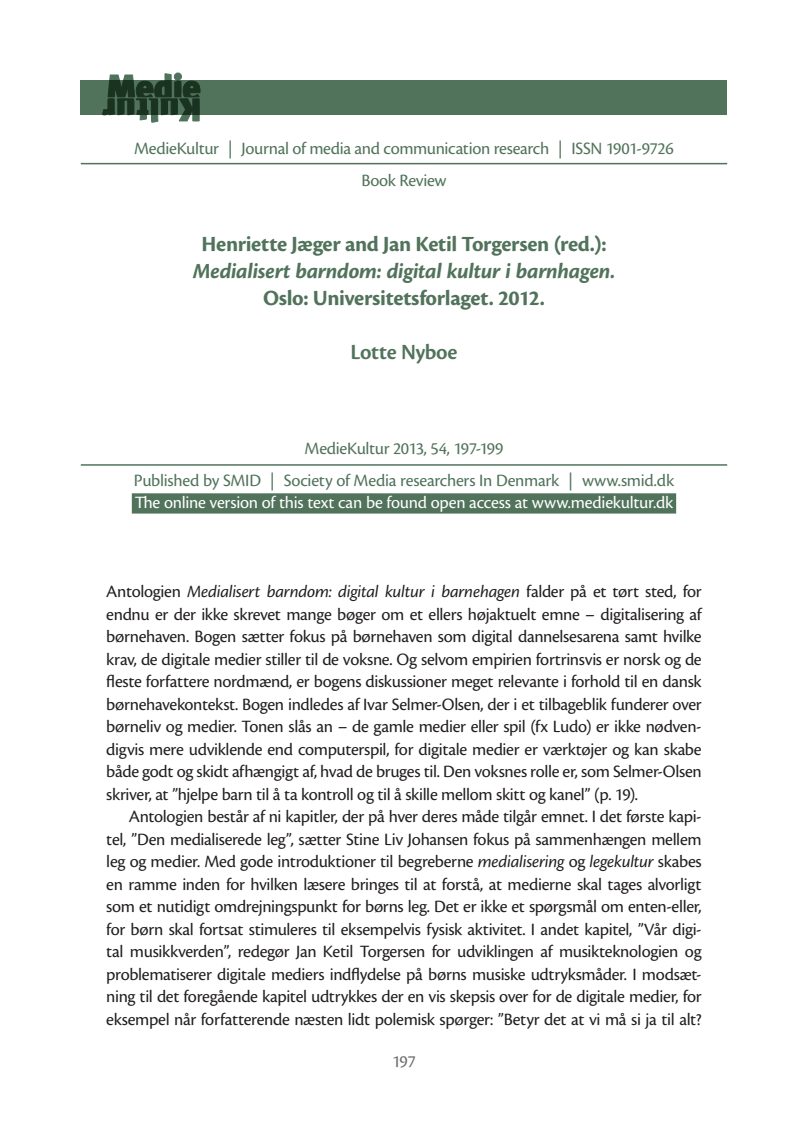
<style>
.page{position:relative;width:808px;height:1127px;background:#fff}
.page>*{position:absolute;margin:0;border:0;box-sizing:border-box;transform-origin:0 0}
.t1{font:700 22.5px "Cronos Pro";letter-spacing:-.015em;color:#51735b}
.t2{font:italic 700 22.5px "Cronos Pro";letter-spacing:-.015em;color:#51735b}
.t3{font:600 22.5px "Cronos Pro";letter-spacing:-.015em;color:#51735b}
.t4{font:18px/22.5px "Cronos Pro";letter-spacing:-.02em;color:#231f20;text-align:justify}
.t5{font:18px/31.2px "Cronos Pro";letter-spacing:-.015em;color:#51735b;text-align:center}
.t6{font:18px "Cronos Pro";letter-spacing:-.015em;color:#fff}
.t7{font:18px "Cronos Pro";color:#6c6d70}
.s1{font-style:italic}
</style>
<div class="page">
<hr style="left:81px;top:163px;width:646px;height:1px;background:#51735b">
<hr style="left:81px;top:464px;width:646px;height:2px;background:#51735b">
<div style="left:132px;top:493px;width:544px;height:20px;background:#51735b"></div>
<div style="left:81px;top:81px;width:646px;height:34px;background:#51735b"></div>
<svg style="left:102px;top:73px;width:98px;height:49px"></svg>
<p class="t5" style="left:134px;top:133px;width:541px">MedieKultur | Journal of media and communication research | ISSN 1901-9726<br>Book Review</p>
<p class="t1" style="left:202px;top:231px;width:406px">Henriette Jæger and Jan Ketil Torgersen (red.):</p>
<p class="t2" style="left:193px;top:258px;width:424px">Medialisert barndom: digital kultur i barnhagen.</p>
<p class="t1" style="left:263px;top:285px;width:283px">Oslo: Universitetsforlaget. 2012.</p>
<p class="t3" style="left:350px;top:339px;width:108px">Lotte Nyboe</p>
<p class="t5" style="left:305px;top:433px;width:200px">MedieKultur 2013, 54, 197-199</p>
<p class="t5" style="left:134px;top:464px;width:542px">Published by SMID | Society of Media researchers In Denmark | www.smid.dk</p>
<p class="t6" style="left:135px;top:492px;width:540px">The online version of this text can be found open access at www.mediekultur.dk</p>
<p class="t4" style="left:106px;top:580px;width:597px">Antologien <span class="s1">Medialisert barndom: digital kultur i barnehagen</span> falder på et tørt sted, for endnu er der ikke skrevet mange bøger om et ellers højaktuelt emne – digitalisering af børnehaven. Bogen sætter fokus på børnehaven som digital dannelsesarena samt hvilke krav, de digitale medier stiller til de voksne. Og selvom empirien fortrinsvis er norsk og de fleste forfattere nordmænd, er bogens diskussioner meget relevante i forhold til en dansk børnehavekontekst. Bogen indledes af Ivar Selmer-Olsen, der i et tilbageblik funderer over børneliv og medier. Tonen slås an – de gamle medier eller spil (fx Ludo) er ikke nødven&shy;digvis mere udviklende end computerspil, for digitale medier er værktøjer og kan skabe både godt og skidt afhængigt af, hvad de bruges til. Den voksnes rolle er, som Selmer-Olsen skriver, at ”hjelpe barn til å ta kontroll og til å skille mellom skitt og kanel” (p. 19).</p>
<p class="t4" style="left:106px;top:805px;width:597px;text-indent:23px">Antologien består af ni kapitler, der på hver deres måde tilgår emnet. I det første kapi&shy;tel, ”Den medialiserede leg”, sætter Stine Liv Johansen fokus på sammenhængen mellem leg og medier. Med gode introduktioner til begreberne <span class="s1">medialisering</span> og <span class="s1">legekultur</span> skabes en ramme inden for hvilken læsere bringes til at forstå, at medierne skal tages alvorligt som et nutidigt omdrejningspunkt for børns leg. Det er ikke et spørgsmål om enten-eller, for børn skal fortsat stimuleres til eksempelvis fysisk aktivitet. I andet kapitel, ”Vår digi&shy;tal musikkverden”, redegør Jan Ketil Torgersen for udviklingen af musikteknologien og problematiserer digitale mediers indflydelse på børns musiske udtryksmåder. I modsæt&shy;ning til det foregående kapitel udtrykkes der en vis skepsis over for de digitale medier, for eksempel når forfatterende næsten lidt polemisk spørger: ”Betyr det at vi må si ja til alt?</p>
<p class="t7" style="left:392px;top:1051px;width:25px">197</p>
</div>
